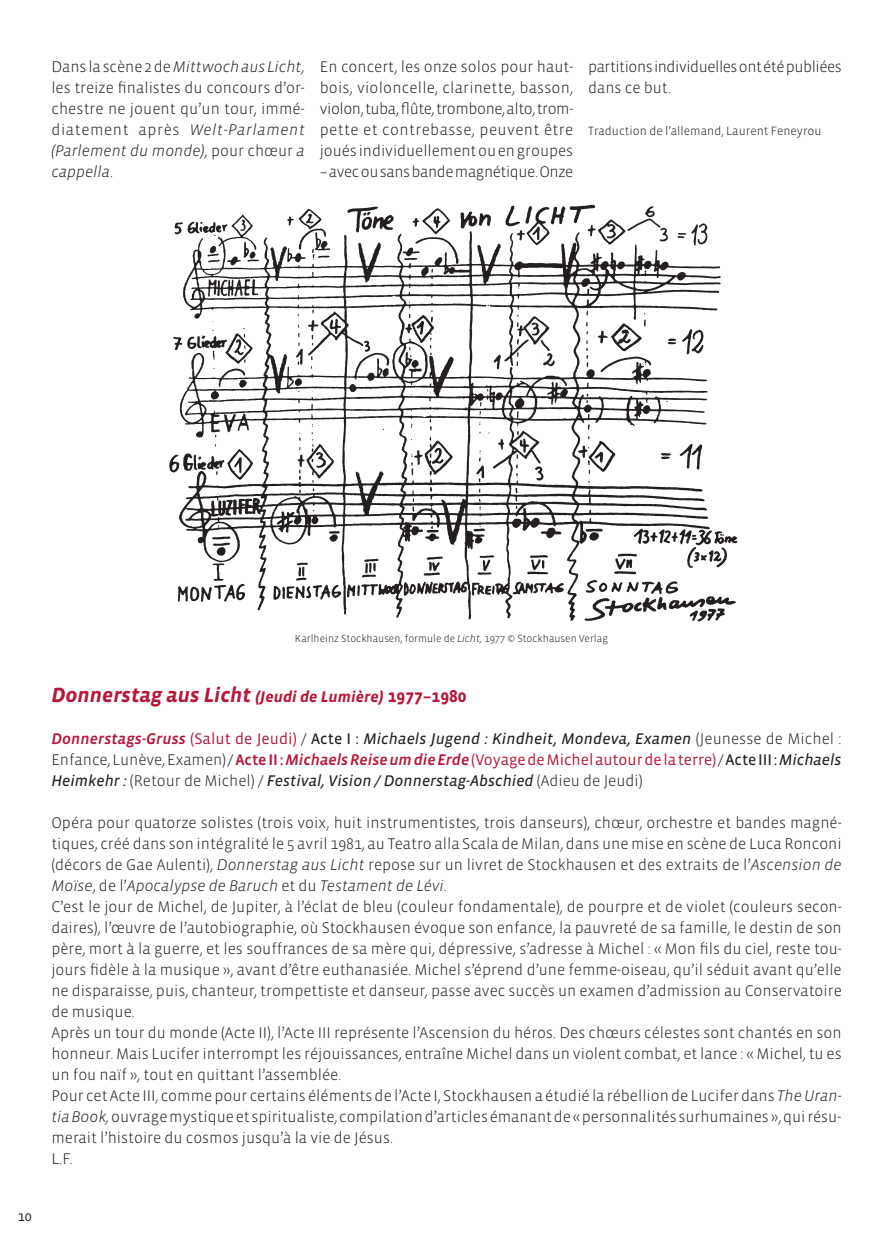
<style>
.page{position:relative;width:893px;height:1241px;background:#fff}
.page>*{position:absolute;margin:0;border:0;box-sizing:border-box;transform-origin:0 0}
.t1{font:italic 700 21px "Vista Sans OT";color:#b61737}
.t2{font:300 15.75px/21px "Vista Sans OT";color:#231f20;text-align:justify}
.t3{font:italic 15.75px/21px "Vista Sans OT";color:#231f20;text-align:justify}
.t4{font:300 15.75px/21px "Vista Sans OT";letter-spacing:-.03em;color:#231f20}
.t5{font:14px "Vista Sans OT";color:#231f20}
.t6{font:300 12.25px "Vista Sans OT";color:#231f20}
.t7{font:300 10.5px "Vista Sans OT";color:#231f20}
.s1{font-style:italic}
.s2{font-size:15.75px}
.s3{font-style:normal;font-size:17.5px}
.s4{font-weight:500;color:#b61737}
.s5{font-style:normal;color:#b61737}
.s6{font-weight:300;font-style:normal}
.s7{font-style:normal}
.s8{font-weight:500;font-style:normal;color:#b61737}
</style>
<div class="page">
<img style="left:169px;top:204px;width:569px;height:418px">
<p class="t2" style="left:51px;top:56px;width:255px">Dans la scène 2 de<span class="s1">Mittwoch aus Licht, </span>les treize finalistes du concours d’or&shy;chestre ne jouent qu’un tour, immé&shy;diatement après <span class="s1">Welt-Parlament (Parlement du monde)</span>, pour chœur <span class="s1">a cappella</span>.</p>
<p class="t2" style="left:320px;top:56px;width:255px">En concert, les onze solos pour haut&shy;bois, violoncelle, clarinette, basson, violon,tuba,flûte,trombone,alto,trom&shy;pette et contrebasse, peuvent être joués individuellement ou en groupes –avecousansbandemagnétique.Onze</p>
<p class="t4" style="left:588px;top:56px;width:255px">partitionsindividuellesontétépubliées dans ce but.</p>
<p class="t6" style="left:588px;top:123px;width:235px">Traduction de l’allemand, Laurent Feneyrou</p>
<p class="t5" style="left:18px;top:1207px;width:15px">10</p>
<p class="t7" style="left:295px;top:631px;width:315px">Karlheinz Stockhausen, formule de <span class="s1">Licht,</span> 1977 © Stockhausen Verlag</p>
<h1 class="t1" style="left:51px;top:682px;width:417px">Donnerstag aus Licht <span class="s2">(Jeudi de Lumière)</span> <span class="s3">1977–1980</span></h1>
<p class="t3" style="left:51px;top:728px;width:792px"><span class="s4">Donnerstags-Gruss</span> <span class="s5">(Salut de Jeudi)</span> <span class="s6">/</span> <span class="s7">Acte I :</span> Michaels Jugend : Kindheit, Mondeva, Examen <span class="s6">(Jeunesse de Michel :<br>Enfance, Lunève, Examen) /</span><span class="s8">Acte II :</span><span class="s4">Michaels Reise um die Erde</span><span class="s5">(Voyage de Michel autour de la terre)</span><span class="s6">/</span><span class="s7">Acte III :</span>Michaels Heimkehr : <span class="s6">(Retour de Michel) /</span> Festival, Vision / Donnerstag-Abschied <span class="s6">(Adieu de Jeudi)</span></p>
<p class="t2" style="left:51px;top:812px;width:792px;text-align:left">Opéra pour quatorze solistes (trois voix, huit instrumentistes, trois danseurs), chœur, orchestre et bandes magné&shy;tiques, créé dans son intégralité le 5 avril 1981, au Teatro alla Scala de Milan, dans une mise en scène de Luca Ronconi (décors de Gae Aulenti), <span class="s1">Donnerstag aus Licht</span> repose sur un livret de Stockhausen et des extraits de l’<span class="s1">Ascension de Moïse</span>, de l’<span class="s1">Apocalypse de Baruch</span> et du <span class="s1">Testament de Lévi</span>.<br>C’est le jour de Michel, de Jupiter, à l’éclat de bleu (couleur fondamentale), de pourpre et de violet (couleurs secon&shy;daires), l’œuvre de l’autobiographie, où Stockhausen évoque son enfance, la pauvreté de sa famille, le destin de son père, mort à la guerre, et les souffrances de sa mère qui, dépressive, s’adresse à Michel : « Mon fils du ciel, reste tou&shy;jours fidèle à la musique », avant d’être euthanasiée. Michel s’éprend d’une femme-oiseau, qu’il séduit avant qu’elle ne disparaisse, puis, chanteur, trompettiste et danseur, passe avec succès un examen d’admission au Conservatoire de musique.<br>Après un tour du monde (Acte II), l’Acte III représente l’Ascension du héros. Des chœurs célestes sont chantés en son honneur. Mais Lucifer interrompt les réjouissances, entraîne Michel dans un violent combat, et lance : « Michel, tu es un fou naïf », tout en quittant l’assemblée.<br>Pour cet Acte III, comme pour certains éléments de l’Acte I, Stockhausen a étudié la rébellion de Lucifer dans <span class="s1">The Uran&shy;tia Book,</span>ouvrage mystique et spiritualiste, compilation d’articles émanant de « personnalités surhumaines », qui résu&shy;merait l’histoire du cosmos jusqu’à la vie de Jésus.<br>L.F.</p>
</div>
